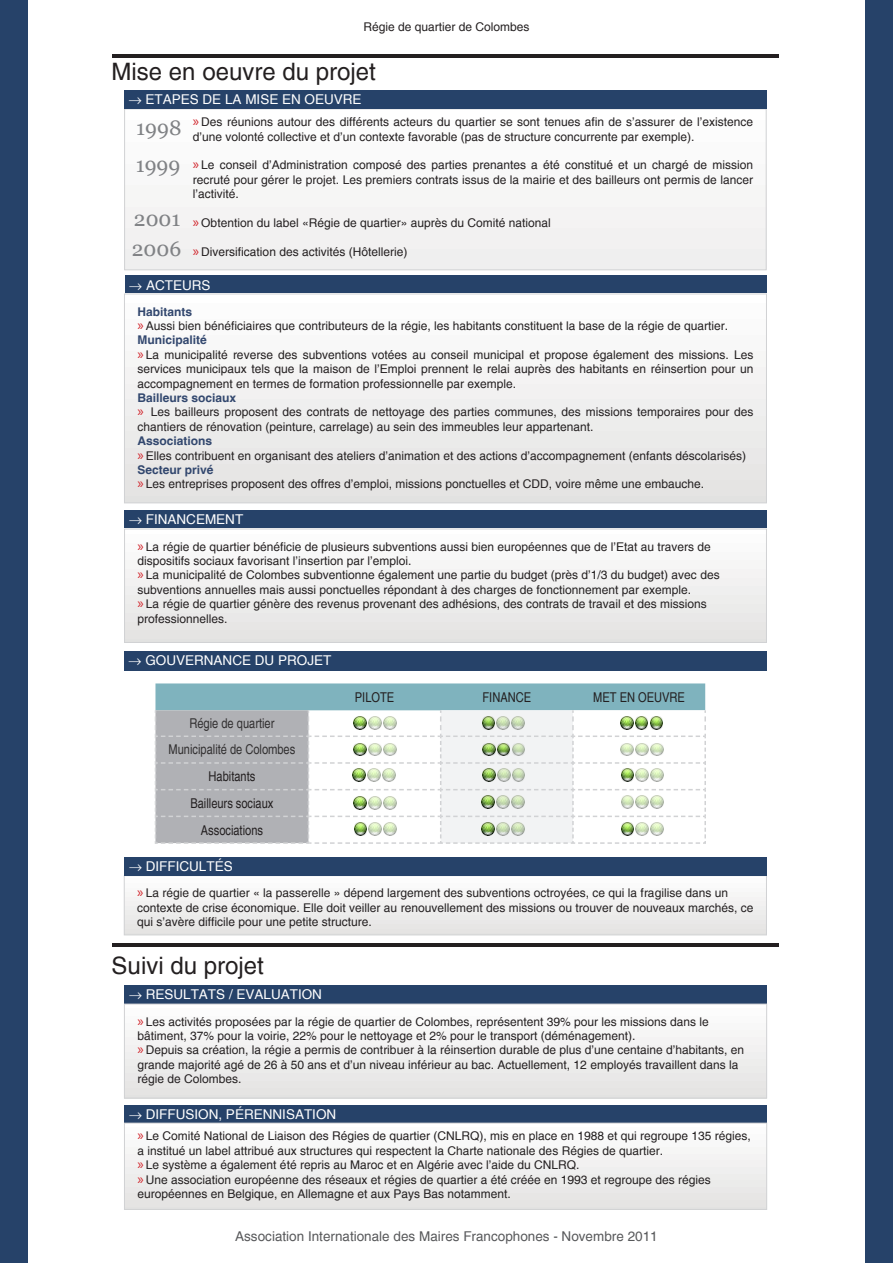
<style>
.page{position:relative;width:893px;height:1263px;background:#fff}
.page>*{position:absolute;margin:0;border:0;box-sizing:border-box;transform-origin:0 0}
.t1{font:24px "Helvetica";color:#231f20}
.t2{font:21px "Georgia";color:#808285}
.Puces_Titre{font:13.5px "Helvetica";color:#fff}
.t3{font:13.5px "Helvetica";color:#57585a}
.txt_de_tableau{font:condensed 13.5px "Helvetica";color:#312f30}
.txt_de_tableau-2{font:condensed 13.5px "Helvetica";color:#231f20}
.en-tete_tab{font:condensed 13.5px "Helvetica";color:#231f20}
.Puce01{font:12px/14.4px "Helvetica";color:#231f20}
.txt_de_tableau-3{font:700 12px "Helvetica";color:#32476e}
.s1{font-family:"Myriad Pro";font-size:15px;color:#d1232a}
</style>
<div class="page">
<div style="left:866px;top:1px;width:27px;height:1262px;background:#264269"></div>
<div style="left:0;top:0;width:27px;height:1262px;background:#264269"></div>
<hr style="left:112px;top:54px;width:667px;height:4px;background:#231f20">
<div style="left:125px;top:109px;width:641px;height:161px;background:#f6f6f5"></div>
<div style="left:124px;top:109px;width:642px;height:161px;border:1px solid #d1d2d4"></div>
<div style="left:124px;top:90px;width:643px;height:19px;background:#264269"></div>
<div style="left:125px;top:276px;width:642px;height:18px;background:#264269"></div>
<div style="left:124px;top:985px;width:643px;height:18px;background:#264269"></div>
<div style="left:124px;top:1004px;width:643px;height:94px;background:linear-gradient(to right,#f1f1f0,#f1f1f0)"></div>
<div style="left:124px;top:1004px;width:643px;height:94px;border:1px solid #d1d2d4"></div>
<hr style="left:113px;top:943px;width:666px;height:3px;background:#231f20">
<div style="left:124px;top:1105px;width:643px;height:18px;background:#264269"></div>
<div style="left:124px;top:1123px;width:643px;height:86px;background:linear-gradient(to right,#f1f1f0,#f1f1f0)"></div>
<div style="left:124px;top:1123px;width:643px;height:86px;border:1px solid #d1d2d4"></div>
<div style="left:124px;top:294px;width:642px;height:209px;background:linear-gradient(to bottom,#fff,#e3e2e1)"></div>
<div style="left:124px;top:294px;width:643px;height:209px;border:1px solid #d1d2d4"></div>
<div style="left:124px;top:876px;width:642px;height:59px;background:linear-gradient(to right,#f1f0f0,#f1f0f0)"></div>
<div style="left:124px;top:875px;width:643px;height:60px;border:1px solid #d1d2d4"></div>
<div style="left:124px;top:857px;width:643px;height:18px;background:#264269"></div>
<div style="left:125px;top:510px;width:642px;height:19px;background:#264269"></div>
<div style="left:125px;top:529px;width:641px;height:113px;background:linear-gradient(to bottom,#fff,#e3e2e1)"></div>
<div style="left:124px;top:529px;width:643px;height:114px;border:1px solid #d1d2d4"></div>
<div style="left:124px;top:651px;width:643px;height:20px;background:#264269"></div>
<svg style="left:154px;top:683px;width:552px;height:161px"></svg>
<p class="Puce01" style="left:363px;top:20px;width:168px">Régie de quartier de Colombes</p>
<p class="t1" style="left:112px;top:57px;width:266px">Mise en oeuvre du projet</p>
<p class="Puce01" style="left:193px;top:115px;width:562px"><span class="s1">»</span> Des réunions autour des différents acteurs du quartier se sont tenues afin de s’assurer de l’existence d’une volonté collective et d’un contexte favorable (pas de structure concurrente par exemple).</p>
<p class="Puce01" style="left:193px;top:158px;width:562px;text-align:justify"><span class="s1">»</span> Le conseil d’Administration composé des parties prenantes a été constitué et un chargé de mission recruté pour gérer le projet. Les premiers contrats issus de la mairie et des bailleurs ont permis de lancer l’activité.</p>
<p class="Puce01" style="left:193px;top:216px;width:360px"><span class="s1">»</span> Obtention du label «Régie de quartier» auprès du Comité national</p>
<p class="Puce01" style="left:193px;top:245px;width:216px"><span class="s1">»</span> Diversification des activités (Hôtellerie)</p>
<p class="Puces_Titre" style="left:129px;top:91px;width:235px">→ Etapes de la mi se en oeuvre</p>
<p class="t2" style="left:136px;top:115px;width:47px">1998</p>
<p class="t2" style="left:136px;top:153px;width:46px">1999</p>
<p class="t2" style="left:134px;top:207px;width:48px">2001</p>
<p class="t2" style="left:132px;top:237px;width:51px">2006</p>
<p class="Puces_Titre" style="left:129px;top:277px;width:83px">→ Acteur s</p>
<p class="txt_de_tableau-3" style="left:137px;top:304px;width:56px">Habitants</p>
<p class="Puce01" style="left:137px;top:319px;width:592px"><span class="s1">»</span> Aussi bien bénéficiaires que contributeurs de la régie, les habitants constituent la base de la régie de quartier.</p>
<p class="txt_de_tableau-3" style="left:137px;top:333px;width:71px">Municipalité</p>
<p class="Puce01" style="left:137px;top:348px;width:618px;text-align:justify"><span class="s1">»</span> La municipalité reverse des subventions votées au conseil municipal et propose également des missions. Les services municipaux tels que la maison de l’Emploi prennent le relai auprès des habitants en réinsertion pour un accompagnement en termes de formation professionnelle par exemple.</p>
<p class="txt_de_tableau-3" style="left:137px;top:390px;width:100px">Bailleurs sociaux</p>
<p class="Puce01" style="left:137px;top:405px;width:618px"><span class="s1">»</span> Les bailleurs proposent des contrats de nettoyage des parties communes, des missions temporaires pour des chantiers de rénovation (peinture, carrelage) au sein des immeubles leur appartenant.</p>
<p class="txt_de_tableau-3" style="left:137px;top:434px;width:76px">Associations</p>
<p class="Puce01" style="left:137px;top:448px;width:610px"><span class="s1">»</span> Elles contribuent en organisant des ateliers d’animation et des actions d’accompagnement (enfants déscolarisés)</p>
<p class="txt_de_tableau-3" style="left:137px;top:462px;width:78px">Secteur privé</p>
<p class="Puce01" style="left:137px;top:477px;width:568px"><span class="s1">»</span> Les entreprises proposent des offres d’emploi, missions ponctuelles et CDD , voire même une embauche.</p>
<p class="Puces_Titre" style="left:129px;top:511px;width:35px">→ Financ</p>
<p class="Puces_Titre" style="left:196px;top:511px;width:49px">ement</p>
<p class="Puce01" style="left:137px;top:539px;width:575px"><span class="s1">»</span> La régie de quartier bénéficie de plusieurs subventions aussi bien européennes que de l’Etat au travers de dispositifs sociaux favorisant l’insertion par l’emploi.</p>
<p class="Puce01" style="left:137px;top:568px;width:584px"><span class="s1">»</span> La municipalité de Colombes subventionne également une partie du budget (près d’1/3 du budget) avec des subventions annuelles mais aussi ponctuelles répondant à des charges de fonctionnement par exemple.</p>
<p class="Puce01" style="left:137px;top:597px;width:571px"><span class="s1">»</span> La régie de quartier génère des revenus provenant des adhésions, des contrats de travail et des missions professionnelles.</p>
<p class="Puces_Titre" style="left:128px;top:652px;width:77px">→ Gouvernanc</p>
<p class="Puces_Titre" style="left:242px;top:652px;width:91px">e du projet</p>
<p class="en-tete_tab" style="left:355px;top:688px;width:41px">Pilote</p>
<p class="en-tete_tab" style="left:483px;top:688px;width:50px">Finance</p>
<p class="en-tete_tab" style="left:593px;top:688px;width:93px">Met en oeuvre</p>
<p class="txt_de_tableau" style="left:189px;top:714px;width:86px">Régie de quartier</p>
<p class="txt_de_tableau" style="left:169px;top:741px;width:128px">Municipalité de Colombes</p>
<p class="txt_de_tableau-2" style="left:209px;top:768px;width:48px">Habitants</p>
<p class="txt_de_tableau-2" style="left:190px;top:794px;width:85px">Bailleurs sociaux</p>
<p class="txt_de_tableau-2" style="left:201px;top:821px;width:64px">Associations</p>
<p class="Puces_Titre" style="left:129px;top:858px;width:26px">→ Diffic</p>
<p class="Puces_Titre" style="left:189px;top:858px;width:45px">ultés</p>
<p class="Puce01" style="left:137px;top:886px;width:618px"><span class="s1">»</span> La régie de quartier « la passerelle » dépend largement des subventions octroyées, ce qui la fragilise dans un contexte de crise économique. Elle doit veiller au renouvellement des missions ou trouver de nouveaux marchés, ce qui s’avère difficile pour une petite structure.</p>
<p class="t1" style="left:112px;top:951px;width:154px">Suivi du projet</p>
<p class="Puces_Titre" style="left:129px;top:986px;width:37px">→ RESU</p>
<p class="Puces_Titre" style="left:183px;top:986px;width:138px">LTATS / Evaluation</p>
<p class="Puce01" style="left:137px;top:1014px;width:573px"><span class="s1">»</span> Les activités proposées par la régie de quartier de Colombes, représentent 39% pour les missions dans le bâtiment, 37% pour la voirie, 22% pour le nettoyage et 2% pour le transport (déménagement).</p>
<p class="Puce01" style="left:137px;top:1043px;width:608px"><span class="s1">»</span> Depuis sa création, la régie a permis de contribuer à la réinsertion durable de plus d’une centaine d’habitants, en grande majorité agé de 26 à 50 ans et d’un niveau inférieur au bac. Actuellement, 12 employés travaillent dans la régie de Colombes.</p>
<p class="Puces_Titre" style="left:129px;top:1106px;width:26px">→ Diff</p>
<p class="Puces_Titre" style="left:176px;top:1106px;width:160px">usion , pérenni sation</p>
<p class="Puce01" style="left:137px;top:1129px;width:615px"><span class="s1">»</span> Le Comité National de Liaison des Régies de quartier (CNLRQ), mis en place en 1988 et qui regroupe 135 régies, a institué un label attribué aux structures qui respectent la Charte nationale des Régies de quartier.</p>
<p class="Puce01" style="left:137px;top:1158px;width:444px"><span class="s1">»</span> Le système a également été repris au Maroc et en Algérie avec l’aide du CNLRQ.</p>
<p class="Puce01" style="left:137px;top:1172px;width:575px"><span class="s1">»</span> Une association européenne des réseaux et régies de quartier a été créée en 1993 et regroupe des régies européennes en Belgique, en Allemagne et aux Pays Bas notamment.</p>
<p class="t3" style="left:235px;top:1228px;width:424px">Association Internationale des Maires Francophones - Novembre 2011</p>
</div>
